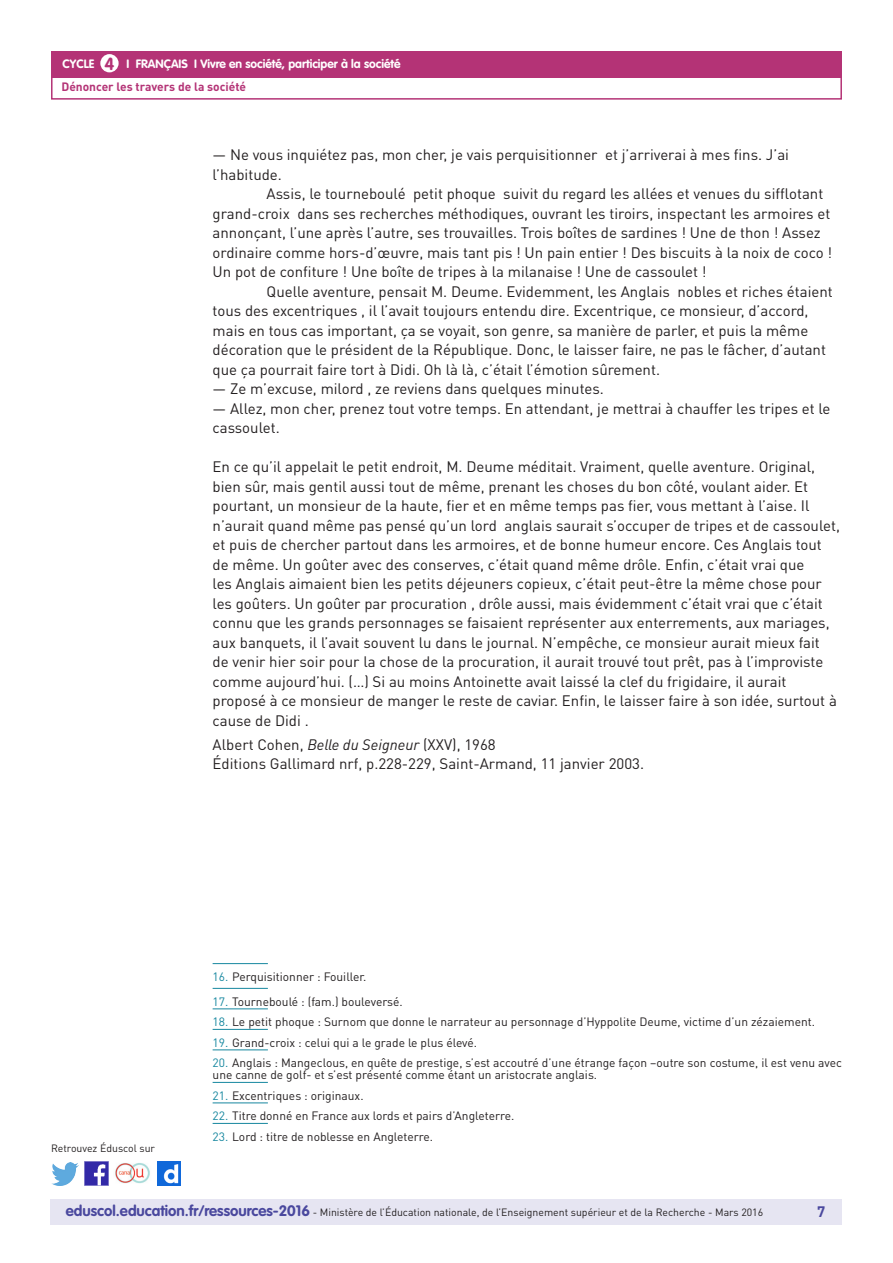
<style>
.page{position:relative;width:893px;height:1263px;background:#fff}
.page>*{position:absolute;margin:0;border:0;box-sizing:border-box;transform-origin:0 0}
.t1{font:700 17.25px "VAG Rounded Std";color:#b43376}
._06_Texte_courant{font:15px/19.5px "DIN Pro";color:#231f20}
.t2{font:700 15px "DIN Pro";color:#4a489e}
._13_Note_bas_de_page{font:12px/12px "DIN Pro";color:#231f20}
.t3{font:700 12px "VAG Rounded Std";color:#fff}
.t4{font:700 12px "DIN Pro";color:#b43376}
.t5{font:10.5px "DIN Pro";color:#231f20}
.s1{font-style:italic}
.s2{color:#16879f}
.s3{font-family:"VAG Rounded Std";font-weight:700;font-size:15px;color:#4a489e}
</style>
<div class="page">
<div style="left:50px;top:1199px;width:791px;height:26px;background:#e6e5f2"></div>
<div style="left:51px;top:51px;width:791px;height:27px;background:#b43376"></div>
<div style="left:100px;top:54px;width:19px;height:18px;background:#fff;border-radius:50%"></div>
<div style="left:51px;top:75px;width:791px;height:25px;border:2px solid #b43376"></div>
<img style="left:85px;top:1162px;width:23px;height:23px">
<img style="left:51px;top:1163px;width:28px;height:22px">
<img style="left:158px;top:1162px;width:22px;height:23px">
<img style="left:115px;top:1163px;width:35px;height:21px">
<hr style="left:213px;top:963px;width:55px;height:1px;background:#16879f">
<hr style="left:213px;top:988px;width:55px;height:1px;background:#16879f">
<hr style="left:213px;top:1008px;width:55px;height:1px;background:#16879f">
<hr style="left:213px;top:1029px;width:55px;height:1px;background:#16879f">
<hr style="left:213px;top:1049px;width:55px;height:1px;background:#16879f">
<hr style="left:213px;top:1082px;width:55px;height:1px;background:#16879f">
<hr style="left:213px;top:1102px;width:55px;height:1px;background:#16879f">
<hr style="left:213px;top:1123px;width:55px;height:1px;background:#16879f">
<p class="t1" style="left:105px;top:53px;width:11px">4</p>
<p class="t4" style="left:61px;top:79px;width:186px">Dénoncer les travers de la société</p>
<p class="t3" style="left:63px;top:57px;width:33px">CYCLE</p>
<p class="t3" style="left:127px;top:57px;width:275px">I FRANÇAIS I Vivre en société, participer à la société</p>
<p class="_06_Texte_courant" style="left:213px;top:145px;width:578px">— Ne vous inquiétez pas, mon cher, je vais perquisitionner et j’arriverai à mes fins. J’ai l’habitude.</p>
<p class="_06_Texte_courant" style="left:213px;top:184px;width:621px;text-indent:54px">Assis, le tourneboulé petit phoque suivit du regard les allées et venues du sifflotant grand-croix dans ses recherches méthodiques, ouvrant les tiroirs, inspectant les armoires et annonçant, l’une après l’autre, ses trouvailles. Trois boîtes de sardines ! Une de thon ! Assez ordinaire comme hors-d’œuvre, mais tant pis ! Un pain entier ! Des biscuits à la noix de coco !<br>Un pot de confiture ! Une boîte de tripes à la milanaise ! Une de cassoulet !</p>
<p class="_06_Texte_courant" style="left:213px;top:281px;width:622px;text-indent:54px">Quelle aventure, pensait M. Deume. Evidemment, les Anglais nobles et riches étaient tous des excentriques , il l’avait toujours entendu dire. Excentrique, ce monsieur, d’accord, mais en tous cas important, ça se voyait, son genre, sa manière de parler, et puis la même décoration que le président de la République. Donc, le laisser faire, ne pas le fâcher, d’autant que ça pourrait faire tort à Didi. Oh là là, c’était l’émotion sûrement.</p>
<p class="_06_Texte_courant" style="left:213px;top:379px;width:393px">— Ze m’excuse, milord , ze reviens dans quelques minutes.</p>
<p class="_06_Texte_courant" style="left:213px;top:398px;width:619px">— Allez, mon cher, prenez tout votre temps. En attendant, je mettrai à chauffer les tripes et le cassoulet.</p>
<p class="_06_Texte_courant" style="left:213px;top:457px;width:629px">En ce qu’il appelait le petit endroit, M. Deume méditait. Vraiment, quelle aventure. Original, bien sûr, mais gentil aussi tout de même, prenant les choses du bon côté, voulant aider. Et pourtant, un monsieur de la haute, fier et en même temps pas fier, vous mettant à l’aise. Il n’aurait quand même pas pensé qu’un lord anglais saurait s’occuper de tripes et de cassoulet, et puis de chercher partout dans les armoires, et de bonne humeur encore. Ces Anglais tout de même. Un goûter avec des conserves, c’était quand même drôle. Enfin, c’était vrai que<br>les Anglais aimaient bien les petits déjeuners copieux, c’était peut-être la même chose pour les goûters. Un goûter par procuration , drôle aussi, mais évidemment c’était vrai que c’était connu que les grands personnages se faisaient représenter aux enterrements, aux mariages, aux banquets, il l’avait souvent lu dans le journal. N’empêche, ce monsieur aurait mieux fait<br>de venir hier soir pour la chose de la procuration, il aurait trouvé tout prêt, pas à l’improviste comme aujourd’hui. (…) Si au moins Antoinette avait laissé la clef du frigidaire, il aurait proposé à ce monsieur de manger le reste de caviar. Enfin, le laisser faire à son idée, surtout à cause de Didi .</p>
<p class="_06_Texte_courant" style="left:213px;top:734px;width:285px">Albert Cohen, <span class="s1">Belle du Seigneur</span> (XXV), 1968</p>
<p class="_06_Texte_courant" style="left:213px;top:754px;width:433px">Éditions Gallimard nrf, p.228-229, Saint-Armand, 11 janvier 2003.</p>
<p class="t5" style="left:51px;top:1141px;width:106px">Retrouvez Éduscol sur</p>
<p class="_13_Note_bas_de_page" style="left:213px;top:970px;width:155px"><span class="s2">16.</span> Perquisitionner : Fouiller.</p>
<p class="_13_Note_bas_de_page" style="left:213px;top:995px;width:192px"><span class="s2">17.</span> Tourneboulé : (fam.) bouleversé.</p>
<p class="_13_Note_bas_de_page" style="left:213px;top:1016px;width:604px"><span class="s2">18.</span> Le petit phoque : Surnom que donne le narrateur au personnage d’Hyppolite Deume, victime d’un zézaiement.</p>
<p class="_13_Note_bas_de_page" style="left:213px;top:1036px;width:266px"><span class="s2">19.</span> Grand-croix : celui qui a le grade le plus élevé.</p>
<p class="_13_Note_bas_de_page" style="left:213px;top:1057px;width:631px"><span class="s2">20.</span> Anglais : Mangeclous, en quête de prestige, s’est accoutré d’une étrange façon –outre son costume, il est venu avec une canne de golf- et s’est présenté comme étant un aristocrate anglais.</p>
<p class="_13_Note_bas_de_page" style="left:213px;top:1089px;width:152px"><span class="s2">21.</span> Excentriques : originaux.</p>
<p class="_13_Note_bas_de_page" style="left:213px;top:1110px;width:303px"><span class="s2">22.</span> Titre donné en France aux lords et pairs d’Angleterre.</p>
<p class="_13_Note_bas_de_page" style="left:213px;top:1130px;width:222px"><span class="s2">23.</span> Lord : titre de noblesse en Angleterre.</p>
<p class="t5" style="left:66px;top:1205px;width:699px"><span class="s3">eduscol.education.fr/ressources-2016</span> - Ministère de l’Éducation nationale, de l’Enseignement supérieur et de la Recherche - Mars 2016</p>
<p class="t2" style="left:817px;top:1201px;width:10px">7</p>
</div>
